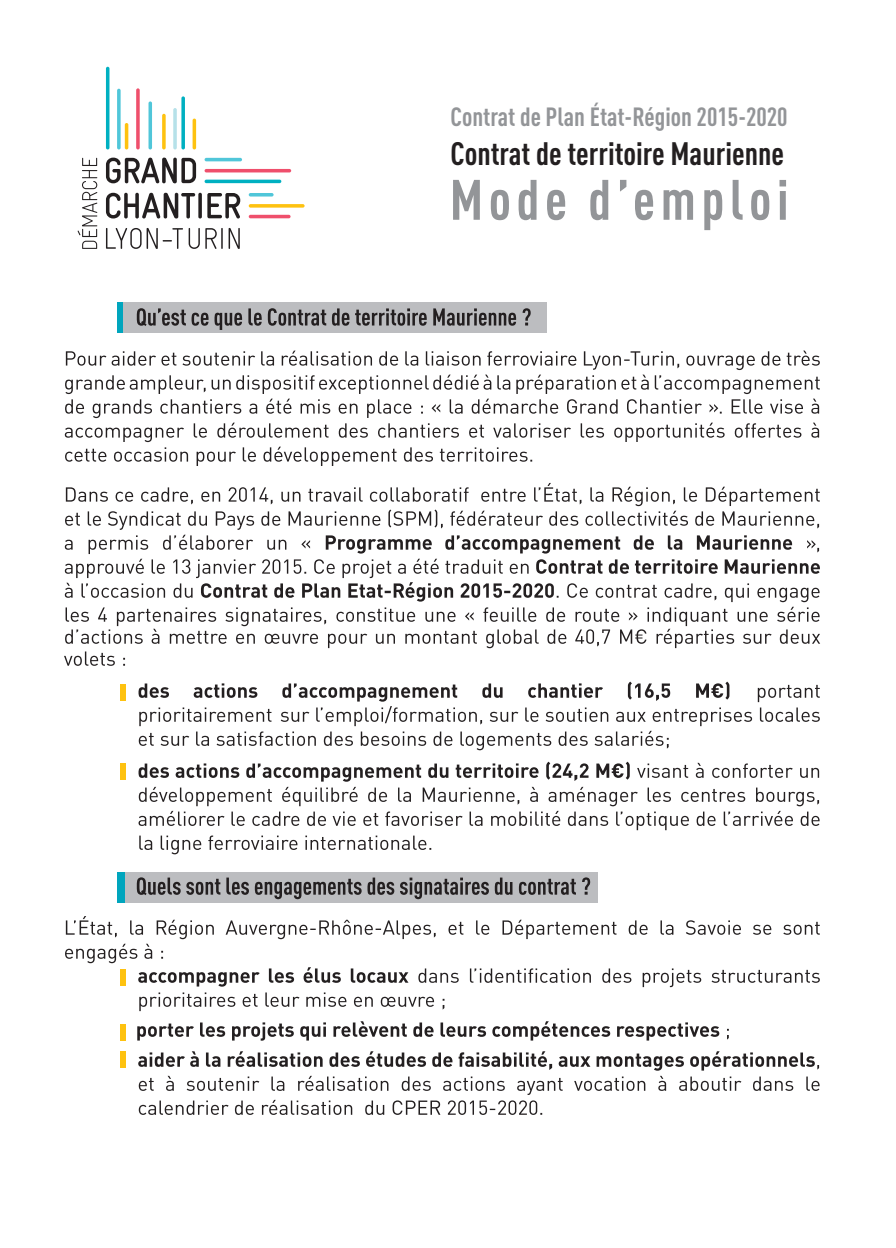
<style>
.page{position:relative;width:896px;height:1248px;background:#fff}
.page>*{position:absolute;margin:0;border:0;box-sizing:border-box;transform-origin:0 0}
.t1{font:700 condensed 56px "DINOT";letter-spacing:.1em;color:#939598}
.t2{font:700 condensed 32px "DINOT";color:#231f20}
.t3{font:700 condensed 26px "DINOT";color:#939598}
</style>
<div class="page">
<div style="left:123px;top:871px;width:474px;height:31px;background:#bcbdc0"></div>
<div style="left:117px;top:302px;width:8px;height:31px;background:#00a5bd"></div>
<div style="left:117px;top:871px;width:8px;height:31px;background:#00a5bd"></div>
<div style="left:123px;top:302px;width:423px;height:31px;background:#bcbdc0"></div>
<svg style="left:138px;top:1051px;width:681px;height:63px"></svg>
<svg style="left:137px;top:1021px;width:592px;height:19px"></svg>
<svg style="left:65px;top:916px;width:755px;height:95px"></svg>
<svg style="left:137px;top:877px;width:453px;height:22px"></svg>
<svg style="left:139px;top:761px;width:680px;height:93px"></svg>
<svg style="left:139px;top:681px;width:681px;height:69px"></svg>
<svg style="left:64px;top:483px;width:756px;height:182px"></svg>
<svg style="left:65px;top:350px;width:755px;height:116px"></svg>
<svg style="left:137px;top:308px;width:394px;height:22px"></svg>
<svg style="left:78px;top:158px;width:19px;height:91px"></svg>
<svg style="left:106px;top:158px;width:90px;height:25px"></svg>
<svg style="left:106px;top:193px;width:89px;height:25px"></svg>
<svg style="left:198px;top:193px;width:4px;height:25px"></svg>
<svg style="left:207px;top:193px;width:33px;height:25px"></svg>
<svg style="left:106px;top:228px;width:77px;height:21px"></svg>
<svg style="left:189px;top:228px;width:28px;height:21px"></svg>
<hr style="left:221px;top:228px;width:2px;height:21px;background:#231f20">
<svg style="left:229px;top:228px;width:11px;height:21px"></svg>
<hr style="left:106px;top:67px;width:3px;height:82px;background:#00b0c1;border-radius:2px">
<svg style="left:117px;top:89px;width:4px;height:60px"></svg>
<hr style="left:125px;top:123px;width:3px;height:26px;background:#fec210;border-radius:2px">
<svg style="left:136px;top:88px;width:4px;height:61px"></svg>
<svg style="left:148px;top:101px;width:4px;height:48px"></svg>
<svg style="left:162px;top:114px;width:4px;height:35px"></svg>
<svg style="left:173px;top:108px;width:4px;height:41px"></svg>
<svg style="left:181px;top:96px;width:4px;height:53px"></svg>
<hr style="left:193px;top:119px;width:3px;height:30px;background:#fec210;border-radius:2px">
<hr style="left:205px;top:158px;width:37px;height:3px;background:#50c6d9;border-radius:2px">
<hr style="left:205px;top:169px;width:86px;height:3px;background:#ef4f6c;border-radius:2px">
<hr style="left:205px;top:180px;width:76px;height:3px;background:#00b0c1;border-radius:2px">
<hr style="left:249px;top:193px;width:25px;height:3px;background:#50c6d9;border-radius:2px">
<hr style="left:249px;top:215px;width:41px;height:3px;background:#ef4f6c;border-radius:2px">
<svg style="left:249px;top:204px;width:56px;height:4px"></svg>
<div style="left:120px;top:684px;width:6px;height:17px;background:#fec210"></div>
<div style="left:120px;top:762px;width:6px;height:17px;background:#fec210"></div>
<div style="left:120px;top:969px;width:6px;height:16px;background:#fec210"></div>
<div style="left:120px;top:1023px;width:6px;height:17px;background:#fec210"></div>
<div style="left:120px;top:1051px;width:6px;height:16px;background:#fec210"></div>
<p class="t3" style="left:450px;top:101px;width:339px">Contrat de Plan État-Région 2015-2020</p>
<p class="t2" style="left:450px;top:134px;width:335px">Contrat de territoire Maurienne</p>
<p class="t1" style="left:450px;top:166px;width:340px">Mode d’emploi</p>
</div>
